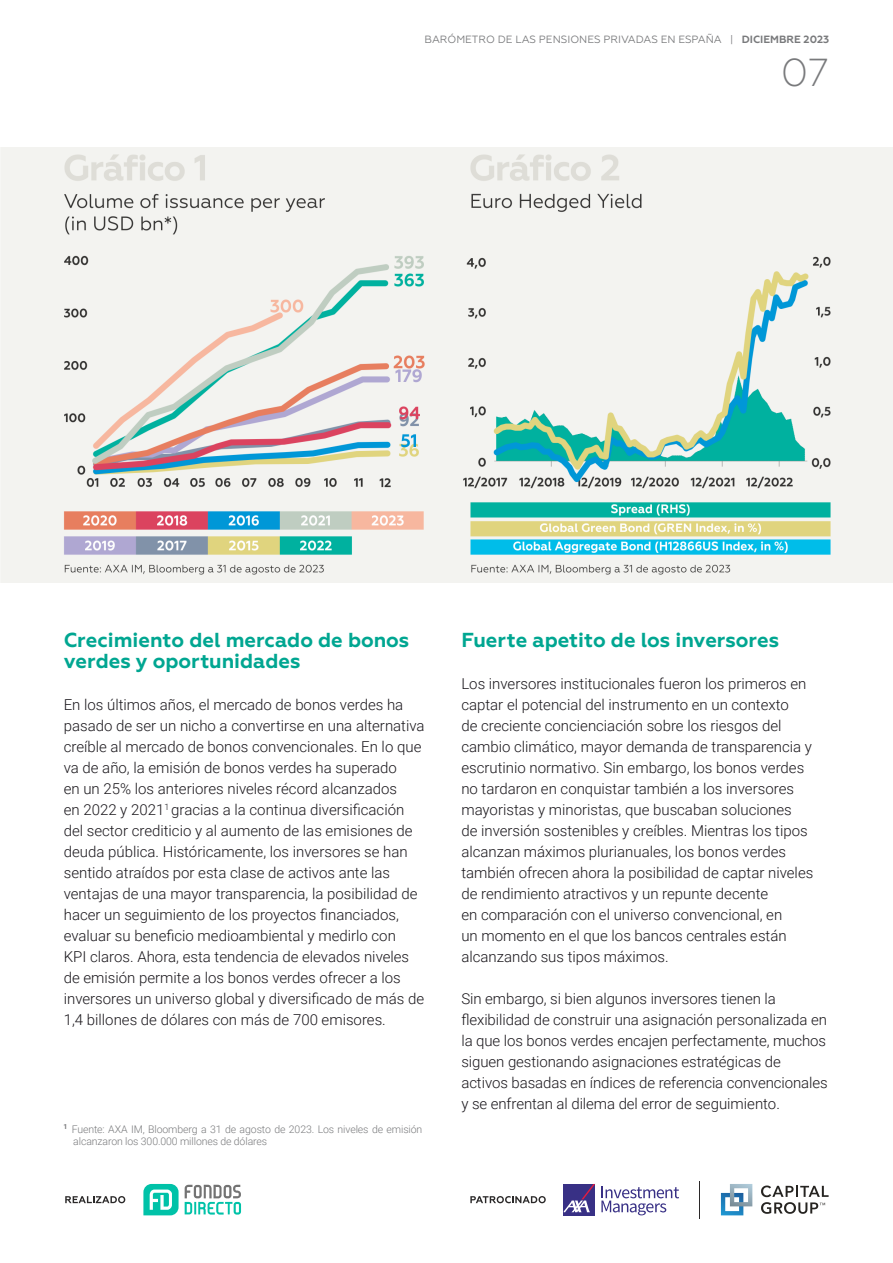
<style>
.page{position:relative;width:893px;height:1263px;background:#fff}
.page>*{position:absolute;margin:0;border:0;box-sizing:border-box;transform-origin:0 0}
.t1{font:300 39px "Geometria";color:#797a7c}
.t2{font:700 20.25px/21px "Geometria";color:#00a691}
.t3{font:300 15px/21px "Roboto";color:#1a171c}
.t4{font:300 10.5px/12.8px "Roboto";letter-spacing:-.01em;color:#797a7c}
.t5{font:10.5px "Geometria";color:#797a7c}
.s1{font-weight:700}
</style>
<div class="page">
<svg style="left:564px;top:1212px;width:31px;height:3px"></svg>
<svg style="left:601px;top:1186px;width:78px;height:29px"></svg>
<svg style="left:564px;top:1184px;width:31px;height:28px"></svg>
<svg style="left:143px;top:1184px;width:36px;height:31px"></svg>
<svg style="left:185px;top:1185px;width:56px;height:29px"></svg>
<svg style="left:65px;top:1196px;width:60px;height:7px"></svg>
<svg style="left:470px;top:1196px;width:76px;height:7px"></svg>
<hr style="left:700px;top:1181px;width:1px;height:37px;background:#2b2929">
<svg style="left:721px;top:1184px;width:31px;height:31px"></svg>
<svg style="left:761px;top:1185px;width:68px;height:29px"></svg>
<img style="left:0;top:148px;width:893px;height:434px">
<p class="t5" style="left:424px;top:34px;width:406px">BARÓMETRO DE LAS PENSIONES PRIVADAS EN ESPAÑA | <span class="s1">DICIEMBRE 2023</span></p>
<h1 class="t1" style="left:781px;top:50px;width:50px">07</h1>
<h2 class="t2" style="left:64px;top:630px;width:347px">Crecimiento del mercado de bonos verdes y oportunidades</h2>
<p class="t3" style="left:64px;top:694px;width:362px">En los últimos años, el mercado de bonos verdes ha pasado de ser un nicho a convertirse en una alternativa creíble al mercado de bonos convencionales. En lo que va de año, la emisión de bonos verdes ha superado<br>en un 25% los anteriores niveles récord alcanzados<br>en 2022 y 2021<sup>1</sup> gracias a la continua diversificación del sector crediticio y al aumento de las emisiones de deuda pública. Históricamente, los inversores se han sentido atraídos por esta clase de activos ante las ventajas de una mayor transparencia, la posibilidad de hacer un seguimiento de los proyectos financiados, evaluar su beneficio medioambiental y medirlo con<br>KPI claros. Ahora, esta tendencia de elevados niveles de emisión permite a los bonos verdes ofrecer a los inversores un universo global y diversificado de más de 1,4 billones de dólares con más de 700 emisores.</p>
<p class="t4" style="left:73px;top:1122px;width:351px;text-indent:-10px"><sup>1</sup> Fuente: AXA IM, Bloomberg a 31 de agosto de 2023. Los niveles de emisión alcanzaron los 300.000 millones de dólares</p>
<h2 class="t2" style="left:461px;top:630px;width:319px">Fuerte apetito de los inversores</h2>
<p class="t3" style="left:461px;top:673px;width:353px">Los inversores institucionales fueron los primeros en captar el potencial del instrumento en un contexto<br>de creciente concienciación sobre los riesgos del cambio climático, mayor demanda de transparencia y escrutinio normativo. Sin embargo, los bonos verdes no tardaron en conquistar también a los inversores mayoristas y minoristas, que buscaban soluciones<br>de inversión sostenibles y creíbles. Mientras los tipos alcanzan máximos plurianuales, los bonos verdes también ofrecen ahora la posibilidad de captar niveles de rendimiento atractivos y un repunte decente<br>en comparación con el universo convencional, en<br>un momento en el que los bancos centrales están alcanzando sus tipos máximos.</p>
<p class="t3" style="left:461px;top:988px;width:368px">Sin embargo, si bien algunos inversores tienen la flexibilidad de construir una asignación personalizada en la que los bonos verdes encajen perfectamente, muchos siguen gestionando asignaciones estratégicas de activos basadas en índices de referencia convencionales y se enfrentan al dilema del error de seguimiento.</p>
</div>
